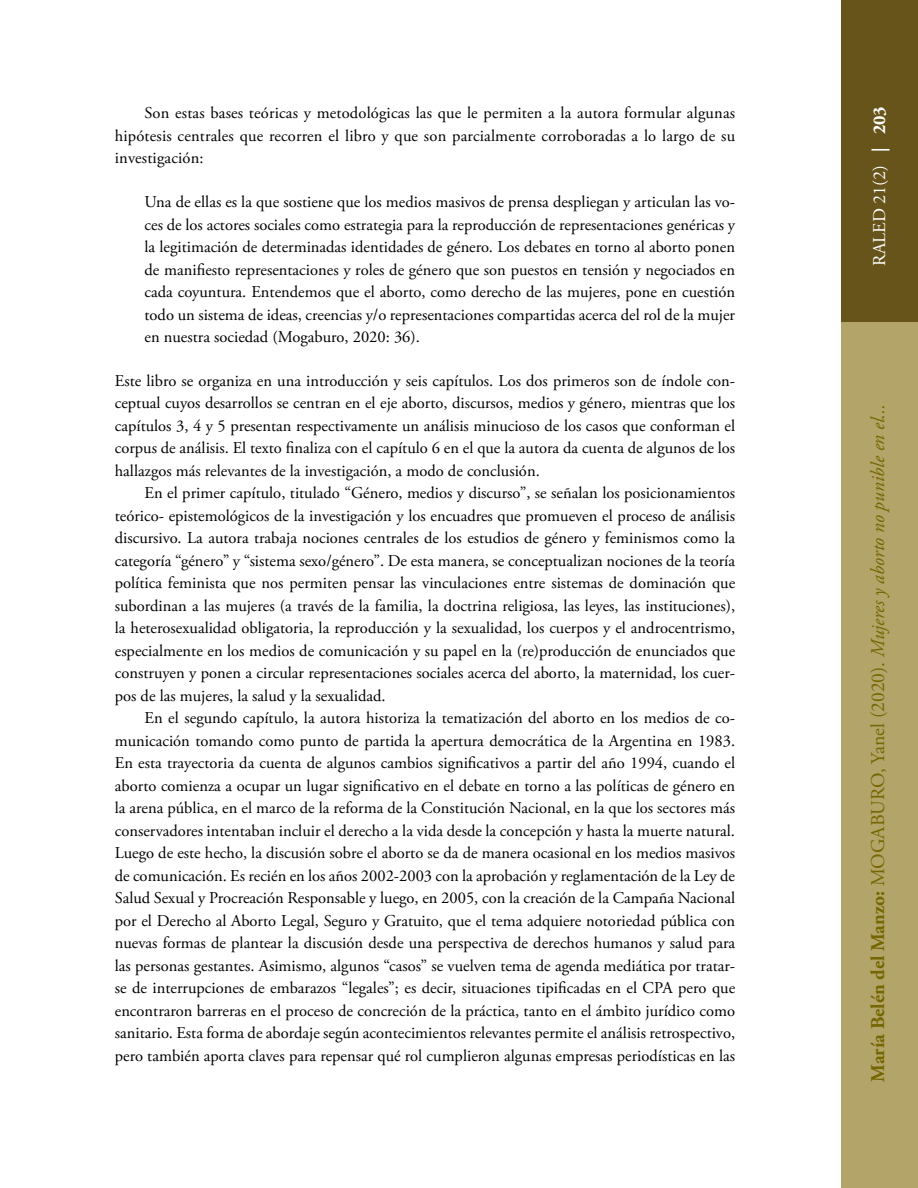
<style>
.page{position:relative;width:918px;height:1188px;background:#fff}
.page>*{position:absolute;margin:0;border:0;box-sizing:border-box;transform-origin:0 0}
.t1{font:italic 19.5px "Adobe Garamond Pro";color:#746600}
.t2{font:18px "Adobe Garamond Pro";color:#fff}
.t3{font:16.5px/22.5px "Adobe Garamond Pro";color:#000;text-align:justify}
.s1{font-weight:700}
.s2{font-weight:700;font-style:normal}
.s3{font-style:normal}
</style>
<div class="page">
<div style="left:841px;top:0;width:77px;height:1188px;background:#b3a46a"></div>
<div style="left:841px;top:0;width:77px;height:322px;background:#67541a"></div>
<p class="t3" style="left:115px;top:102px;width:622px;text-indent:30px">Son estas bases teóricas y metodológicas las que le permiten a la autora formular algunas hipótesis centrales que recorren el libro y que son parcialmente corroboradas a lo largo de su investigación:</p>
<p class="t3" style="left:145px;top:191px;width:592px">Una de ellas es la que sostiene que los medios masivos de prensa despliegan y articulan las vo&shy;ces de los actores sociales como estrategia para la reproducción de representaciones genéricas y la legitimación de determinadas identidades de género. Los debates en torno al aborto ponen de manifiesto representaciones y roles de género que son puestos en tensión y negociados en cada coyuntura. Entendemos que el aborto, como derecho de las mujeres, pone en cuestión todo un sistema de ideas, creencias y/o representaciones compartidas acerca del rol de la mujer en nuestra sociedad (Mogaburo, 2020: 36).</p>
<p class="t3" style="left:115px;top:370px;width:622px">Este libro se organiza en una introducción y seis capítulos. Los dos primeros son de índole con&shy;ceptual cuyos desarrollos se centran en el eje aborto, discursos, medios y género, mientras que los capítulos 3, 4 y 5 presentan respectivamente un análisis minucioso de los casos que conforman el corpus de análisis. El texto finaliza con el capítulo 6 en el que la autora da cuenta de algunos de los hallazgos más relevantes de la investigación, a modo de conclusión.</p>
<p class="t3" style="left:115px;top:482px;width:622px;text-indent:30px">En el primer capítulo, titulado “Género, medios y discurso”, se señalan los posicionamientos teórico- epistemológicos de la investigación y los encuadres que promueven el proceso de análisis discursivo. La autora trabaja nociones centrales de los estudios de género y feminismos como la categoría “género” y “sistema sexo/género”. De esta manera, se conceptualizan nociones de la teoría política feminista que nos permiten pensar las vinculaciones entre sistemas de dominación que subordinan a las mujeres (a través de la familia, la doctrina religiosa, las leyes, las instituciones), la heterosexualidad obligatoria, la reproducción y la sexualidad, los cuerpos y el androcentrismo, especialmente en los medios de comunicación y su papel en la (re)producción de enunciados que construyen y ponen a circular representaciones sociales acerca del aborto, la maternidad, los cuer&shy;pos de las mujeres, la salud y la sexualidad.</p>
<p class="t3" style="left:115px;top:708px;width:622px;text-indent:30px">En el segundo capítulo, la autora historiza la tematización del aborto en los medios de co&shy;municación tomando como punto de partida la apertura democrática de la Argentina en 1983.<br>En esta trayectoria da cuenta de algunos cambios significativos a partir del año 1994, cuando el aborto comienza a ocupar un lugar significativo en el debate en torno a las políticas de género en la arena pública, en el marco de la reforma de la Constitución Nacional, en la que los sectores más conservadores intentaban incluir el derecho a la vida desde la concepción y hasta la muerte natural.<br>Luego de este hecho, la discusión sobre el aborto se da de manera ocasional en los medios masivos de comunicación. Es recién en los años 2002-2003 con la aprobación y reglamentación de la Ley de Salud Sexual y Procreación Responsable y luego, en 2005, con la creación de la Campaña Nacional por el Derecho al Aborto Legal, Seguro y Gratuito, que el tema adquiere notoriedad pública con nuevas formas de plantear la discusión desde una perspectiva de derechos humanos y salud para las personas gestantes. Asimismo, algunos “casos” se vuelven tema de agenda mediática por tratar&shy;se de interrupciones de embarazos “legales”; es decir, situaciones tipificadas en el CPA pero que encontraron barreras en el proceso de concreción de la práctica, tanto en el ámbito jurídico como sanitario. Esta forma de abordaje según acontecimientos relevantes permite el análisis retrospectivo, pero también aporta claves para repensar qué rol cumplieron algunas empresas periodísticas en las</p>
<p class="t2" style="left:869px;top:266px;width:161px;rotate:-90deg">RALED 21(2) <span class="s1">| 203</span></p>
<p class="t1" style="left:866px;top:1082px;width:679px;rotate:-90deg"><span class="s2">María Belén del Manzo:</span> <span class="s3">MOGABURO, Yanel (2020).</span> Mujeres y aborto no punible en el...</p>
</div>
